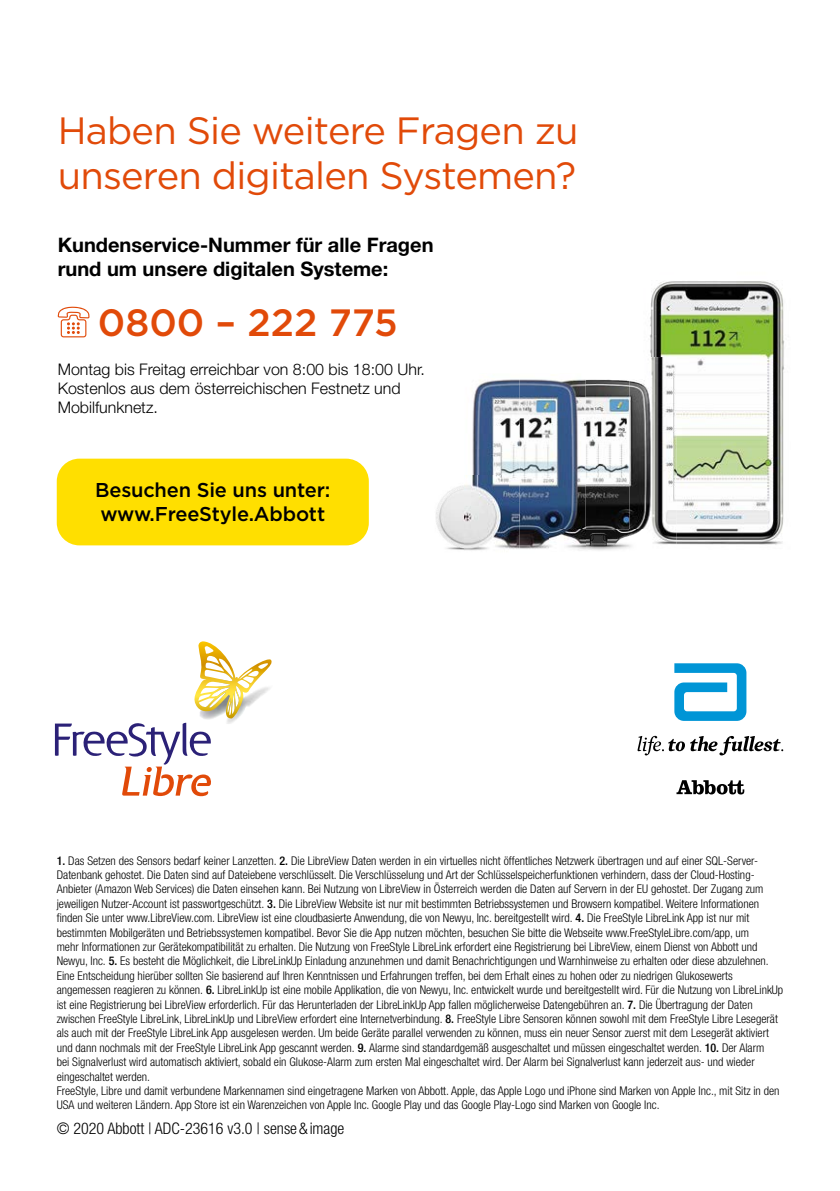
<style>
.page{position:relative;width:840px;height:1191px;background:#fff}
.page>*{position:absolute;margin:0;border:0;box-sizing:border-box;transform-origin:0 0}
.t1{font:38px/45.6px "Gotham";letter-spacing:-.02em;color:#e14a09}
.t2{font:500 38px "Gotham";color:#e14a09}
.t3{font:700 20px/24px "Helvetica Neue LT Pro";color:#000}
.t4{font:500 20px/24px "Gotham";letter-spacing:-.01em;color:#000}
.t5{font:300 16px/19.2px "Helvetica Neue LT Pro";color:#000}
.t6{font:300 condensed 16px "Helvetica Neue LT Pro";color:#000}
.t7{font:300 condensed 12px/14.4px "Helvetica Neue LT Pro";color:#000}
.s1{font-weight:500}
</style>
<div class="page">
<svg style="left:55px;top:641px;width:217px;height:155px"></svg>
<svg style="left:674px;top:663px;width:72px;height:58px"></svg>
<svg style="left:637px;top:736px;width:145px;height:19px"></svg>
<svg style="left:676px;top:780px;width:67px;height:14px"></svg>
<svg style="left:58px;top:306px;width:31px;height:31px"></svg>
<img style="left:650px;top:281px;width:134px;height:264px">
<img style="left:585px;top:379px;width:44px;height:150px">
<img style="left:629px;top:357px;width:47px;height:188px">
<img style="left:585px;top:529px;width:61px;height:22px">
<img style="left:466px;top:379px;width:119px;height:170px">
<img style="left:549px;top:529px;width:36px;height:21px">
<img style="left:436px;top:486px;width:28px;height:64px">
<img style="left:464px;top:476px;width:44px;height:75px">
<div style="left:57px;top:458px;width:311px;height:87px;background:#ffdf00;border-radius:23px"></div>
<h1 class="t1" style="left:58px;top:107px;width:522px">Haben Sie weitere Fragen zu unseren digitalen Systemen?</h1>
<h2 class="t3" style="left:58px;top:233px;width:377px">Kundenservice-Nummer für alle Fragen rund um unsere digitalen Systeme:</h2>
<h1 class="t2" style="left:98px;top:298px;width:301px">0800 – 222 775</h1>
<h3 class="t5" style="left:58px;top:359px;width:368px">Montag bis Freitag erreichbar von 8:00 bis 18:00 Uhr.<br>Kostenlos aus dem österreichischen Festnetz und<br>Mobilfunknetz.</h3>
<h2 class="t4" style="left:95px;top:478px;width:236px">Besuchen Sie uns unter: www.FreeStyle.Abbott</h2>
<p class="t7" style="left:57px;top:853px;width:727px"><span class="s1">1.</span> Das Setzen des Sensors bedarf keiner Lanzetten. <span class="s1">2.</span> Die LibreView Daten werden in ein virtuelles nicht öffentliches Netzwerk übertragen und auf einer SQL-Server-Datenbank gehostet. Die Daten sind auf Dateiebene verschlüsselt. Die Verschlüsselung und Art der Schlüsselspeicherfunktionen verhindern, dass der Cloud-Hosting-Anbieter (Amazon Web Services) die Daten einsehen kann. Bei Nutzung von LibreView in Österreich werden die Daten auf Servern in der EU gehostet. Der Zugang zum jeweiligen Nutzer-Account ist passwortgeschützt. <span class="s1">3.</span> Die LibreView Website ist nur mit bestimmten Betriebssystemen und Browsern kompatibel. Weitere Informationen finden Sie unter www.LibreView.com. LibreView ist eine cloudbasierte Anwendung, die von Newyu, Inc. bereitgestellt wird. <span class="s1">4.</span> Die FreeStyle LibreLink App ist nur mit bestimmten Mobilgeräten und Betriebssystemen kompatibel. Bevor Sie die App nutzen möchten, besuchen Sie bitte die Webseite www.FreeStyleLibre.com/app, um<br>mehr Informationen zur Gerätekompatibilität zu erhalten. Die Nutzung von FreeStyle LibreLink erfordert eine Registrierung bei LibreView, einem Dienst von Abbott und Newyu, Inc. <span class="s1">5.</span> Es besteht die Möglichkeit, die LibreLinkUp Einladung anzunehmen und damit Benachrichtigungen und Warnhinweise zu erhalten oder diese abzulehnen.<br>Eine Entscheidung hierüber sollten Sie basierend auf Ihren Kenntnissen und Erfahrungen treffen, bei dem Erhalt eines zu hohen oder zu niedrigen Glukosewerts angemessen reagieren zu können. <span class="s1">6.</span> LibreLinkUp ist eine mobile Applikation, die von Newyu, Inc. entwickelt wurde und bereitgestellt wird. Für die Nutzung von LibreLinkUp ist eine Registrierung bei LibreView erforderlich. Für das Herunterladen der LibreLinkUp App fallen möglicherweise Datengebühren an. <span class="s1">7.</span> Die Übertragung der Daten zwischen FreeStyle LibreLink, LibreLinkUp und LibreView erfordert eine Internetverbindung. <span class="s1">8.</span> FreeStyle Libre Sensoren können sowohl mit dem FreeStyle Libre Lesegerät als auch mit der FreeStyle LibreLink App ausgelesen werden. Um beide Geräte parallel verwenden zu können, muss ein neuer Sensor zuerst mit dem Lesegerät aktiviert und dann nochmals mit der FreeStyle LibreLink App gescannt werden. <span class="s1">9.</span> Alarme sind standardgemäß ausgeschaltet und müssen eingeschaltet werden. <span class="s1">10.</span> Der Alarm<br>bei Signalverlust wird automatisch aktiviert, sobald ein Glukose-Alarm zum ersten Mal eingeschaltet wird. Der Alarm bei Signalverlust kann jederzeit aus- und wieder eingeschaltet werden.<br>FreeStyle, Libre und damit verbundene Markennamen sind eingetragene Marken von Abbott. Apple, das Apple Logo und iPhone sind Marken von Apple Inc., mit Sitz in den USA und weiteren Ländern. App Store ist ein Warenzeichen von Apple Inc. Google Play und das Google Play-Logo sind Marken von Google Inc.</p>
<h3 class="t6" style="left:57px;top:1119px;width:289px">© 2020 Abbott | ADC-23616 v3.0 | sense &amp; image</h3>
</div>
